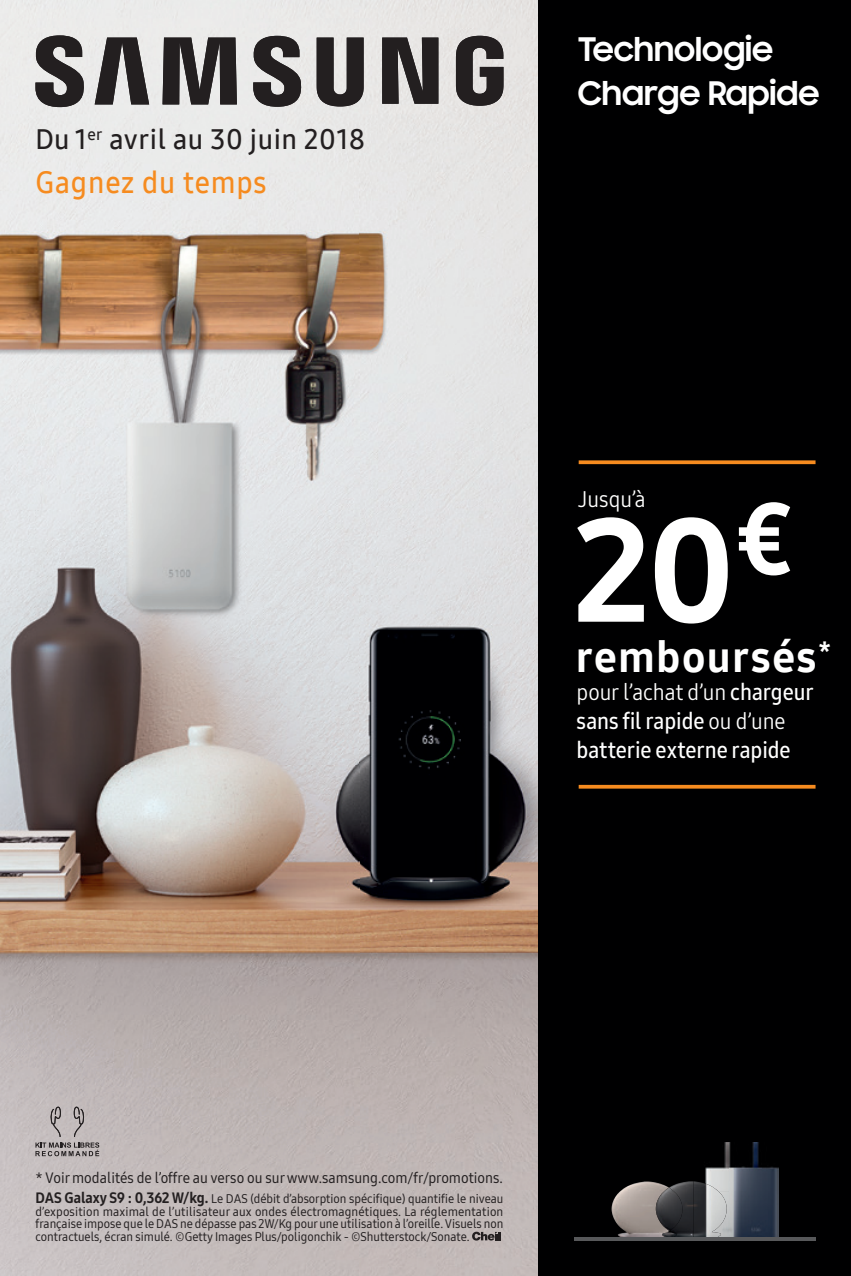
<style>
.page{position:relative;width:851px;height:1276px;background:#fff}
.page>*{position:absolute;margin:0;border:0;box-sizing:border-box;transform-origin:0 0}
.t1{font:145px "Samsung One 800";color:#fff}
.t2{font:42.5px "Samsung One 800";letter-spacing:.035em;color:#fff}
.t3{font:700 32.5px/43.8px "Samsung Sharp Sans";color:#fff}
.t4{font:30px "Samsung One 600";letter-spacing:.03em;color:#f68b1f;scale:.96 1}
.t5{font:27.5px "Samsung One 600";letter-spacing:.02em;color:#231f20}
.t6{font:22.5px/28.8px "Samsung One 600 C";color:#fff}
.t7{font:22.5px "Samsung One 400 C";color:#fff}
.t8{font:15px "Samsung One 500 C";color:#231f20}
.t9{font:12.5px/12.5px "Samsung One 500 C";color:#231f20;text-align:justify}
.s1{font-family:"Samsung One 600 C"}
.s2{font-family:"Samsung One 400 C"}
.s3{font-family:"Samsung One 800 C";font-size:15px}
</style>
<div class="page">
<img style="left:0;top:0;width:539px;height:1276px">
<div style="left:539px;top:0;width:311px;height:1276px;background:#000001"></div>
<img style="left:611px;top:1181px;width:82px;height:56px">
<img style="left:655px;top:1187px;width:28px;height:50px">
<img style="left:705px;top:1142px;width:56px;height:49px">
<img style="left:727px;top:1191px;width:2px;height:46px">
<img style="left:693px;top:1181px;width:34px;height:56px">
<img style="left:761px;top:1167px;width:17px;height:70px">
<img style="left:729px;top:1191px;width:32px;height:46px">
<svg style="left:578px;top:460px;width:237px;height:4px"></svg>
<hr style="left:578px;top:785px;width:237px;height:3px;background:#f68b1f">
<hr style="left:574px;top:1237px;width:241px;height:3px;background:#57585a">
<svg style="left:35px;top:35px;width:468px;height:72px;background:#7c7a7a"></svg>
<svg style="left:472px;top:1231px;width:29px;height:9px"></svg>
<svg style="left:35px;top:1106px;width:64px;height:50px;background:#aba4a5"></svg>
<h3 class="t5" style="left:35px;top:121px;width:331px">Du 1<sup>er</sup> avril au 30 juin 2018</h3>
<h3 class="t4" style="left:35px;top:163px;width:242px">Gagnez du temps</h3>
<h3 class="t3" style="left:578px;top:26px;width:243px">Technologie<br>Charge Rapide</h3>
<h3 class="t7" style="left:578px;top:484px;width:69px">Jusqu’à</h3>
<h1 class="t1" style="left:574px;top:473px;width:222px">20<sup>€</sup></h1>
<h2 class="t2" style="left:575px;top:628px;width:257px">remboursés<sup>*</sup></h2>
<h3 class="t7" style="left:576px;top:677px;width:238px">pour l’achat d’un <span class="s1">chargeur</span></h3>
<h3 class="t6" style="left:576px;top:706px;width:216px">sans fil rapide <span class="s2">ou d’une </span>batterie externe rapide</h3>
<p class="t8" style="left:35px;top:1168px;width:468px">* Voir modalités de l’offre au verso ou sur www.samsung.com/fr/promotions.</p>
<p class="t9" style="left:35px;top:1192px;width:469px"><span class="s3">DAS Galaxy S9 : 0,362 W/kg.</span> Le DAS (débit d’absorption spécifique) quantifie le niveau d’exposition maximal de l’utilisateur aux ondes électromagnétiques. La réglementation française impose que le DAS ne dépasse pas 2W/Kg pour une utilisation à l’oreille. Visuels non contractuels, écran simulé. ©Getty Images Plus/poligonchik - ©Shutterstock/Sonate.</p>
</div>
